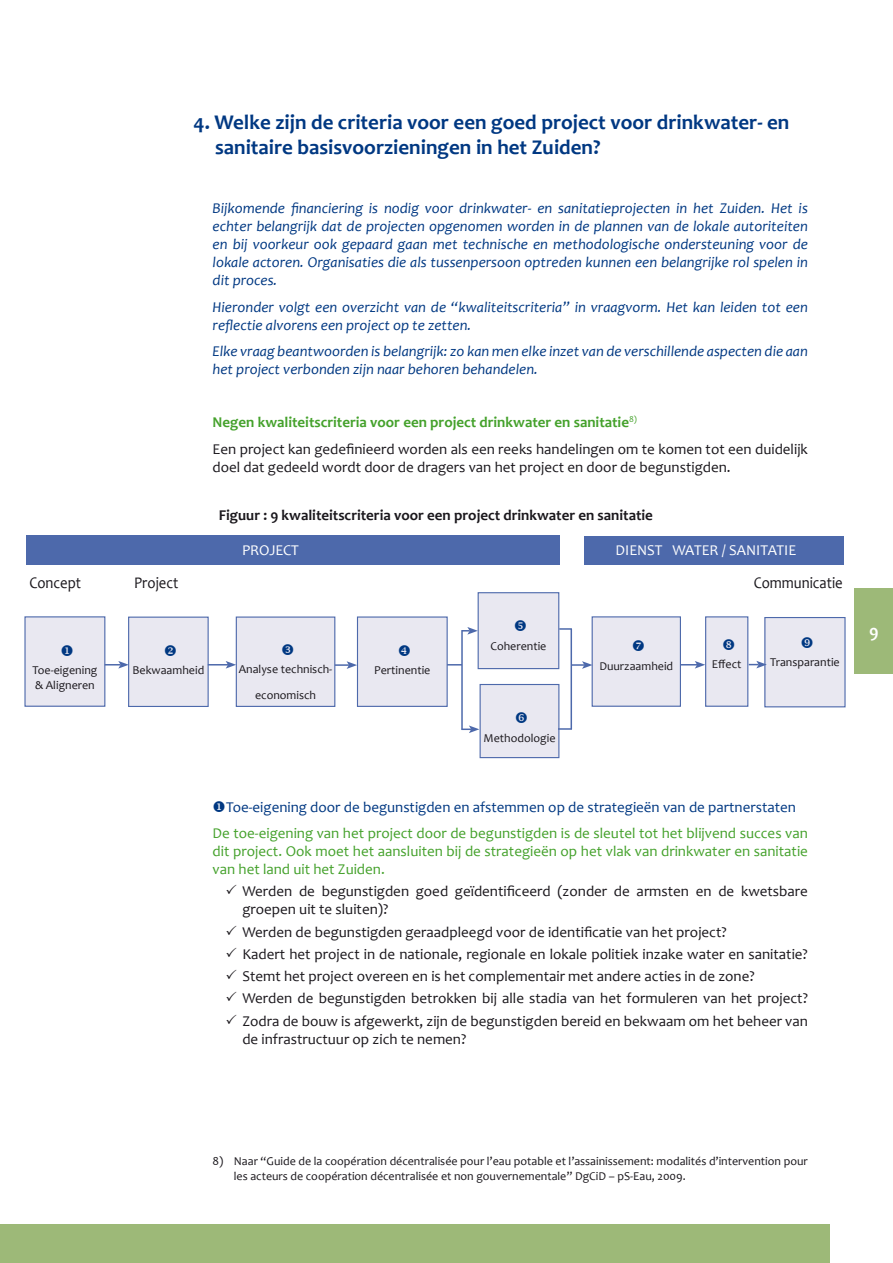
<style>
.page{position:relative;width:893px;height:1263px;background:#fff}
.page>*{position:absolute;margin:0;border:0;box-sizing:border-box;transform-origin:0 0}
.t1{font:700 21px/25.2px "Candara";color:#003882}
.t2{font:700 18px "Candara";color:#fff}
.t3{font:16.35px "Candara";color:#1a171c;scale:.9 1}
.t4{font:15px/22.2px "Candara";color:#1a171c}
.t5{font:italic 15px/18px "Candara";color:#003882}
.t6{font:15px/26.5px "Candara";color:#44a12b}
.t7{font:700 15px "Candara";color:#1a171c}
.t8{font:15px "Candara";color:#fff}
.t9{font:12px/14.4px "Candara";color:#1a171c}
.s1{font-weight:700;color:#44a12b}
.s2{color:#003882}
</style>
<div class="page">
<div style="left:0;top:1225px;width:829px;height:38px;background:#9db978"></div>
<div style="left:855px;top:589px;width:38px;height:85px;background:#9db978"></div>
<div style="left:765px;top:617px;width:80px;height:90px;background:#e9e8f1"></div>
<div style="left:764px;top:617px;width:82px;height:90px;border:1px solid #4d69ab"></div>
<div style="left:584px;top:536px;width:259px;height:28px;background:#4d69ab"></div>
<div style="left:26px;top:535px;width:534px;height:29px;background:#4d69ab"></div>
<div style="left:25px;top:617px;width:80px;height:89px;background:#e9e8f1"></div>
<div style="left:24px;top:616px;width:81px;height:91px;border:1px solid #4d69ab"></div>
<div style="left:129px;top:617px;width:79px;height:89px;background:#e9e8f1"></div>
<div style="left:128px;top:617px;width:81px;height:90px;border:1px solid #4d69ab"></div>
<div style="left:236px;top:617px;width:99px;height:89px;background:#e9e8f1"></div>
<div style="left:236px;top:616px;width:99px;height:91px;border:1px solid #4d69ab"></div>
<div style="left:357px;top:617px;width:90px;height:89px;background:#e9e8f1"></div>
<div style="left:357px;top:616px;width:91px;height:91px;border:1px solid #4d69ab"></div>
<div style="left:592px;top:617px;width:88px;height:89px;background:#e9e8f1"></div>
<div style="left:592px;top:616px;width:89px;height:91px;border:1px solid #4d69ab"></div>
<div style="left:706px;top:617px;width:42px;height:89px;background:#e9e8f1"></div>
<div style="left:705px;top:616px;width:43px;height:91px;border:1px solid #4d69ab"></div>
<svg style="left:105px;top:661px;width:24px;height:8px"></svg>
<svg style="left:208px;top:661px;width:28px;height:8px"></svg>
<svg style="left:463px;top:627px;width:15px;height:8px"></svg>
<svg style="left:335px;top:661px;width:22px;height:8px"></svg>
<svg style="left:572px;top:661px;width:21px;height:8px"></svg>
<svg style="left:680px;top:661px;width:25px;height:8px"></svg>
<svg style="left:749px;top:661px;width:18px;height:7px"></svg>
<div style="left:478px;top:593px;width:81px;height:76px;background:#e9e8f1"></div>
<div style="left:478px;top:592px;width:81px;height:77px;border:1px solid #4d69ab"></div>
<div style="left:480px;top:684px;width:79px;height:74px;background:#e9e8f1"></div>
<div style="left:480px;top:684px;width:79px;height:74px;border:1px solid #4d69ab"></div>
<svg style="left:463px;top:725px;width:16px;height:8px"></svg>
<svg style="left:447px;top:664px;width:14px;height:1px"></svg>
<hr style="left:461px;top:630px;width:2px;height:100px;background:#4d69ab">
<svg style="left:559px;top:628px;width:13px;height:2px"></svg>
<hr style="left:571px;top:629px;width:1px;height:100px;background:#4d69ab">
<svg style="left:558px;top:728px;width:14px;height:2px"></svg>
<p class="t1" style="left:215px;top:110px;width:576px;text-indent:-22px">4. Welke zijn de criteria voor een goed project voor drinkwater- en sanitaire basisvoorzieningen in het Zuiden?</p>
<p class="t5" style="left:213px;top:199px;width:597px;text-align:justify">Bijkomende financiering is nodig voor drinkwater- en sanitatieprojecten in het Zuiden. Het is echter belangrijk dat de projecten opgenomen worden in de plannen van de lokale autoriteiten en bij voorkeur ook gepaard gaan met technische en methodologische ondersteuning voor de lokale actoren. Organisaties die als tussenpersoon optreden kunnen een belangrijke rol spelen in dit proces.</p>
<p class="t5" style="left:213px;top:298px;width:597px">Hieronder volgt een overzicht van de “kwaliteitscriteria” in vraagvorm. Het kan leiden tot een reflectie alvorens een project op te zetten.</p>
<p class="t5" style="left:213px;top:342px;width:597px">Elke vraag beantwoorden is belangrijk: zo kan men elke inzet van de verschillende aspecten die aan het project verbonden zijn naar behoren behandelen.</p>
<p class="t4" style="left:213px;top:409px;width:597px;line-height:26.5px"><span class="s1">Negen kwaliteitscriteria voor een project drinkwater en sanitatie</span><sup>8)<br></sup>Een project kan gedefinieerd worden als een reeks handelingen om te komen tot een duidelijk</p>
<p class="t4" style="left:213px;top:456px;width:519px">doel dat gedeeld wordt door de dragers van het project en door de begunstigden.</p>
<p class="t7" style="left:219px;top:506px;width:436px">Figuur : 9 kwaliteitscriteria voor een project drinkwater en sanitatie</p>
<p class="t8" style="left:242px;top:541px;width:58px">PROJECT</p>
<p class="t8" style="left:615px;top:541px;width:182px">DIENST WATER / SANITATIE</p>
<p class="t3" style="left:29px;top:573px;width:59px">Concept</p>
<p class="t3" style="left:134px;top:573px;width:51px">Project</p>
<p class="t3" style="left:754px;top:573px;width:101px">Communicatie</p>
<p class="t9" style="left:32px;top:663px;width:66px">Toe-eigening &amp; Aligneren</p>
<p class="t9" style="left:132px;top:663px;width:73px">Bekwaamheid</p>
<p class="t9" style="left:239px;top:656px;width:95px;line-height:25.8px;text-align:center">Analyse technisch&shy;economisch</p>
<p class="t9" style="left:374px;top:663px;width:58px">Pertinentie</p>
<p class="t9" style="left:490px;top:639px;width:58px">Coherentie</p>
<p class="t9" style="left:483px;top:731px;width:74px">Methodologie</p>
<p class="t9" style="left:599px;top:659px;width:75px">Duurzaamheid</p>
<p class="t9" style="left:712px;top:657px;width:31px">Effect</p>
<p class="t9" style="left:770px;top:655px;width:71px">Transparantie</p>
<p class="t6" style="left:213px;top:793px;width:597px"><span class="s2">◆Toe-eigening door de begunstigden en afstemmen op de strategieën van de partnerstaten<br></span>De toe-eigening van het project door de begunstigden is de sleutel tot het blijvend succes van</p>
<p class="t6" style="left:213px;top:842px;width:597px;line-height:18px">dit project. Ook moet het aansluiten bij de strategieën op het vlak van drinkwater en sanitatie van het land uit het Zuiden.</p>
<p class="t4" style="left:242px;top:883px;width:567px;line-height:18px">Werden de begunstigden goed geïdentificeerd (zonder de armsten en de kwetsbare groepen uit te sluiten)?</p>
<p class="t4" style="left:242px;top:921px;width:567px">Werden de begunstigden geraadpleegd voor de identificatie van het project?<br>Kadert het project in de nationale, regionale en lokale politiek inzake water en sanitatie?<br>Stemt het project overeen en is het complementair met andere acties in de zone?<br>Werden de begunstigden betrokken bij alle stadia van het formuleren van het project?<br>Zodra de bouw is afgewerkt, zijn de begunstigden bereid en bekwaam om het beheer van</p>
<p class="t4" style="left:242px;top:1028px;width:226px">de infrastructuur op zich te nemen?</p>
<p class="t2" style="left:869px;top:621px;width:11px">9</p>
<p class="t9" style="left:234px;top:1154px;width:575px;text-indent:-21px">8) Naar “Guide de la coopération décentralisée pour l’eau potable et l’assainissement: modalités d’intervention pour les acteurs de coopération décentralisée et non gouvernementale” DgCiD – pS-Eau, 2009.</p>
</div>
